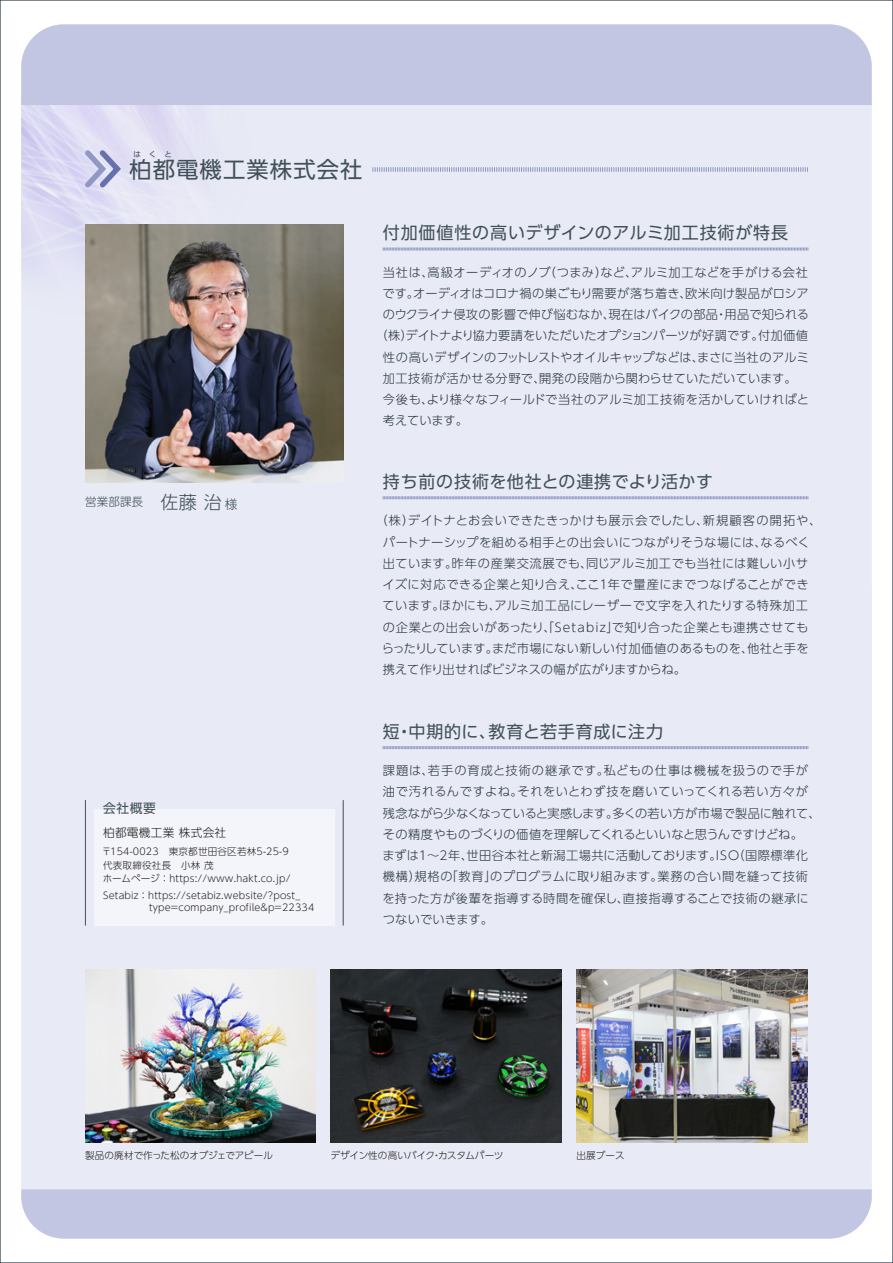
<style>
.page{position:relative;width:893px;height:1263px;background:#fff}
.page>*{position:absolute;margin:0;border:0;box-sizing:border-box;transform-origin:0 0}
.t1{font:22.35px "UD Shin Go Pro";letter-spacing:.05em;color:#425159}
.t2{font:16.95px "UD Shin Go Pro";letter-spacing:.05em;color:#425159}
.t3{font:12.75px "UD Shin Go Pro";color:#425159}
.t4{font:300 12.15px/21.3px "UD Shin Go Pro";letter-spacing:.02em;color:#2c3840}
.t5{font:300 12.15px "UD Shin Go Pro";color:#2c3840}
.t6{font:300 12.15px "UD Shin Go Pro";letter-spacing:.04em;color:#2c3840}
.t7{font:300 11.7px "UD Shin Go Pro";letter-spacing:.02em;color:#231f20}
.t8{font:300 11.55px "UD Shin Go Pro";letter-spacing:.02em;color:#425159}
.t9{font:300 9.6px/12.8px "UD Shin Go Pro";letter-spacing:.02em;color:#231f20}
.t10{font:300 9.6px "UD Shin Go Pro";color:#231f20}
.t11{font:300 9.6px "UD Shin Go Pro";letter-spacing:-.01em;color:#231f20}
.t12{font:7.5px "UD Shin Go Pro";color:#425159}
.s1{font-size:18px}
.s2{font-size:12.6px}
</style>
<div class="page">
<div style="left:21px;top:24px;width:851px;height:1214px;background:#e8eaf5;border-radius:43px"></div>
<img style="left:21px;top:105px;width:178px;height:163px">
<img style="left:85px;top:224px;width:259px;height:259px">
<img style="left:331px;top:969px;width:230px;height:173px">
<img style="left:85px;top:969px;width:231px;height:173px">
<img style="left:576px;top:969px;width:231px;height:173px">
<svg style="left:372px;top:167px;width:436px;height:5px"></svg>
<div style="left:21px;top:24px;width:851px;height:81px;background:#c2c6e3"></div>
<div style="left:21px;top:1189px;width:851px;height:49px;background:#c2c6e3"></div>
<svg style="left:80px;top:145px;width:45px;height:47px"></svg>
<svg style="left:383px;top:247px;width:425px;height:4px;background:#b9bdda"></svg>
<svg style="left:383px;top:746px;width:425px;height:3px"></svg>
<svg style="left:383px;top:496px;width:425px;height:4px;background:#b9bdda"></svg>
<div style="left:94px;top:809px;width:240px;height:117px;background:#f4f5fa"></div>
<hr style="left:85px;top:800px;width:1px;height:125px;background:#425159">
<hr style="left:343px;top:800px;width:1px;height:125px;background:#425159">
<p class="t12" style="left:133px;top:148px;width:40px">はくと</p>
<p class="t1" style="left:129px;top:152px;width:235px">柏都電機工業株式会社</p>
<p class="t8" style="left:85px;top:492px;width:154px">営業部課長 <span class="s1">佐藤 治</span><span class="s2">様</span></p>
<p class="t3" style="left:103px;top:798px;width:54px">会社概要</p>
<p class="t7" style="left:103px;top:823px;width:125px">柏都電機工業 株式会社</p>
<p class="t9" style="left:102px;top:844px;width:189px">〒154-0023　東京都世田谷区若林5-25-9</p>
<p class="t9" style="left:103px;top:858px;width:112px">代表取締役社長　小林 茂</p>
<p class="t9" style="left:103px;top:872px;width:189px">ホームページ ：https://www.hakt.co.jp/</p>
<p class="t9" style="left:149px;top:888px;width:167px;text-indent:-46px">Setabiz ：https://setabiz.website/?post_ type=company_profile&amp;p=22334</p>
<p class="t2" style="left:383px;top:219px;width:407px">付加価値性の高いデザインのアルミ加工技術が特長</p>
<p class="t6" style="left:383px;top:262px;width:427px">当社は、高級オーディオのノブ（つまみ）など、アルミ加工などを手がける会社</p>
<p class="t4" style="left:383px;top:282px;width:427px">です。オーディオはコロナ禍の巣ごもり需要が落ち着き、欧米向け製品がロシア</p>
<p class="t4" style="left:383px;top:303px;width:428px">のウクライナ侵攻の影響で伸び悩むなか、現在はバイクの部品・用品で知られる</p>
<p class="t5" style="left:375px;top:326px;width:434px">（株）デイトナより協力要請をいただいたオプションパーツが好調です。付加価値</p>
<p class="t4" style="left:383px;top:346px;width:428px">性の高いデザインのフットレストやオイルキャップなどは、まさに当社のアルミ</p>
<p class="t4" style="left:383px;top:367px;width:415px">加工技術が活かせる分野で、開発の段階から関わらせていただいています。</p>
<p class="t4" style="left:383px;top:388px;width:428px">今後も、より様々なフィールドで当社のアルミ加工技術を活かしていければと考えています。</p>
<p class="t2" style="left:383px;top:468px;width:332px">持ち前の技術を他社との連携でより活かす</p>
<p class="t4" style="left:382px;top:510px;width:441px;text-indent:-6px">（株）デイトナとお会いできたきっかけも展示会でしたし、新規顧客の開拓や、パートナーシップを組める相手との出会いにつながりそうな場には、なるべく出ています。昨年の産業交流展でも、同じアルミ加工でも当社には難しい小サイズに対応できる企業と知り合え、ここ１年で量産にまでつなげることができています。ほかにも、アルミ加工品にレーザーで文字を入れたりする特殊加工の企業との出会いがあったり、「Setabiz」で知り合った企業とも連携させてもらったりしています。まだ市場にない新しい付加価値のあるものを、他社と手を携えて作り出せればビジネスの幅が広がりますからね。</p>
<p class="t2" style="left:383px;top:717px;width:282px">短・中期的に、教育と若手育成に注力</p>
<p class="t4" style="left:383px;top:759px;width:439px">課題は、若手の育成と技術の継承です。私どもの仕事は機械を扱うので手が油で汚れるんですよね。それをいとわず技を磨いていってくれる若い方々が残念ながら少なくなっていると実感します。多くの若い方が市場で製品に触れて、その精度やものづくりの価値を理解してくれるといいなと思うんですけどね。</p>
<p class="t4" style="left:382px;top:844px;width:428px;text-align:justify">まずは1～2年、世田谷本社と新潟工場共に活動しております。ISO（国際標準化機構）規格の「教育」のプログラムに取り組みます。業務の合い間を縫って技術を持った方が後輩を指導する時間を確保し、直接指導することで技術の継承につないでいきます。</p>
<p class="t10" style="left:85px;top:1148px;width:190px">製品の廃材で作った松のオブジェでアピール</p>
<p class="t11" style="left:330px;top:1148px;width:175px">デザイン性の高いバイク・カスタムパーツ</p>
<p class="t9" style="left:576px;top:1149px;width:50px">出展ブース</p>
</div>
